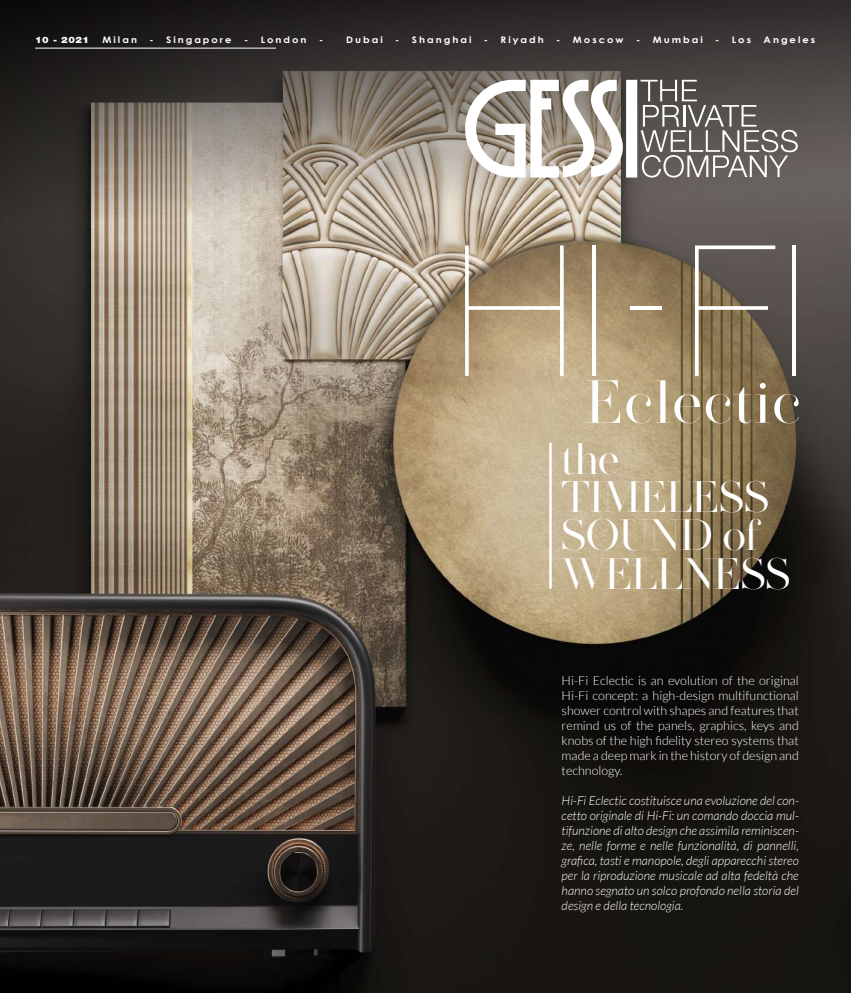
<style>
.page{position:relative;width:851px;height:993px;background:#fff}
.page>*{position:absolute;margin:0;border:0;box-sizing:border-box;transform-origin:0 0}
.t1{font:44px/38.4px "MADESAONARA";letter-spacing:-.01em;color:#fff}
.t2{font:italic 300 12.5px/15px "Lato";color:#fff;text-align:justify}
.t3{font:300 12.5px/15px "Lato";color:#fff;text-align:justify}
.t4{font:700 9px "Century Gothic";letter-spacing:.2em;color:#fff;scale:1.11 1}
.t5{font:900 8.88px "Helvetica Neue LT Std";letter-spacing:.05em;color:#fff;scale:1.11 1}
</style>
<div class="page">
<img style="left:0;top:259px;width:850px;height:733px">
<svg style="left:0;top:0;width:850px;height:259px;background:#675f58"></svg>
<svg style="left:465px;top:245px;width:98px;height:131px;background:#b39e7e"></svg>
<svg style="left:586px;top:245px;width:212px;height:178px;background:#96866b"></svg>
<svg style="left:640px;top:80px;width:157px;height:97px;background:#75706e"></svg>
<div style="left:626px;top:80px;width:11px;height:97px;background:#fff"></div>
<svg style="left:465px;top:80px;width:160px;height:97px"></svg>
<hr style="left:549px;top:442px;width:2px;height:146px;background:#fff">
<hr style="left:35px;top:48px;width:241px;height:1px;background:#fff">
<p class="t5" style="left:35px;top:34px;width:50px">10 - 2021</p>
<p class="t4" style="left:103px;top:34px;width:32px">Milan</p>
<p class="t4" style="left:149px;top:34px;width:75px">- Singapore</p>
<p class="t4" style="left:244px;top:34px;width:58px">- London</p>
<p class="t4" style="left:319px;top:34px;width:5px">-</p>
<p class="t4" style="left:346px;top:34px;width:34px">Dubai</p>
<p class="t4" style="left:395px;top:34px;width:70px">- Shanghai</p>
<p class="t4" style="left:484px;top:34px;width:55px">- Riyadh</p>
<p class="t4" style="left:556px;top:34px;width:62px">- Moscow</p>
<p class="t4" style="left:636px;top:34px;width:62px">- Mumbai</p>
<p class="t4" style="left:715px;top:34px;width:34px">- Los</p>
<p class="t4" style="left:763px;top:34px;width:48px">Angeles</p>
<h1 class="t1" style="left:561px;top:440px;width:230px">the<br>TIMELESS<br>SOUND of<br>WELLNESS</h1>
<p class="t3" style="left:561px;top:673px;width:239px">Hi-Fi Eclectic is an evolution of the original Hi-Fi concept: a high-design multifunctional shower control with shapes and features that remind us of the panels, graphics, keys and knobs of the high fidelity stereo systems that made a deep mark in the history of design and technology.</p>
<p class="t2" style="left:561px;top:793px;width:239px">Hi-Fi Eclectic costituisce una evoluzione del con&shy;cetto originale di Hi-Fi: un comando doccia mul&shy;tifunzione di alto design che assimila reminiscen&shy;ze, nelle forme e nelle funzionalità, di pannelli, grafica, tasti e manopole, degli apparecchi stereo per la riproduzione musicale ad alta fedeltà che hanno segnato un solco profondo nella storia del design e della tecnologia.</p>
</div>
